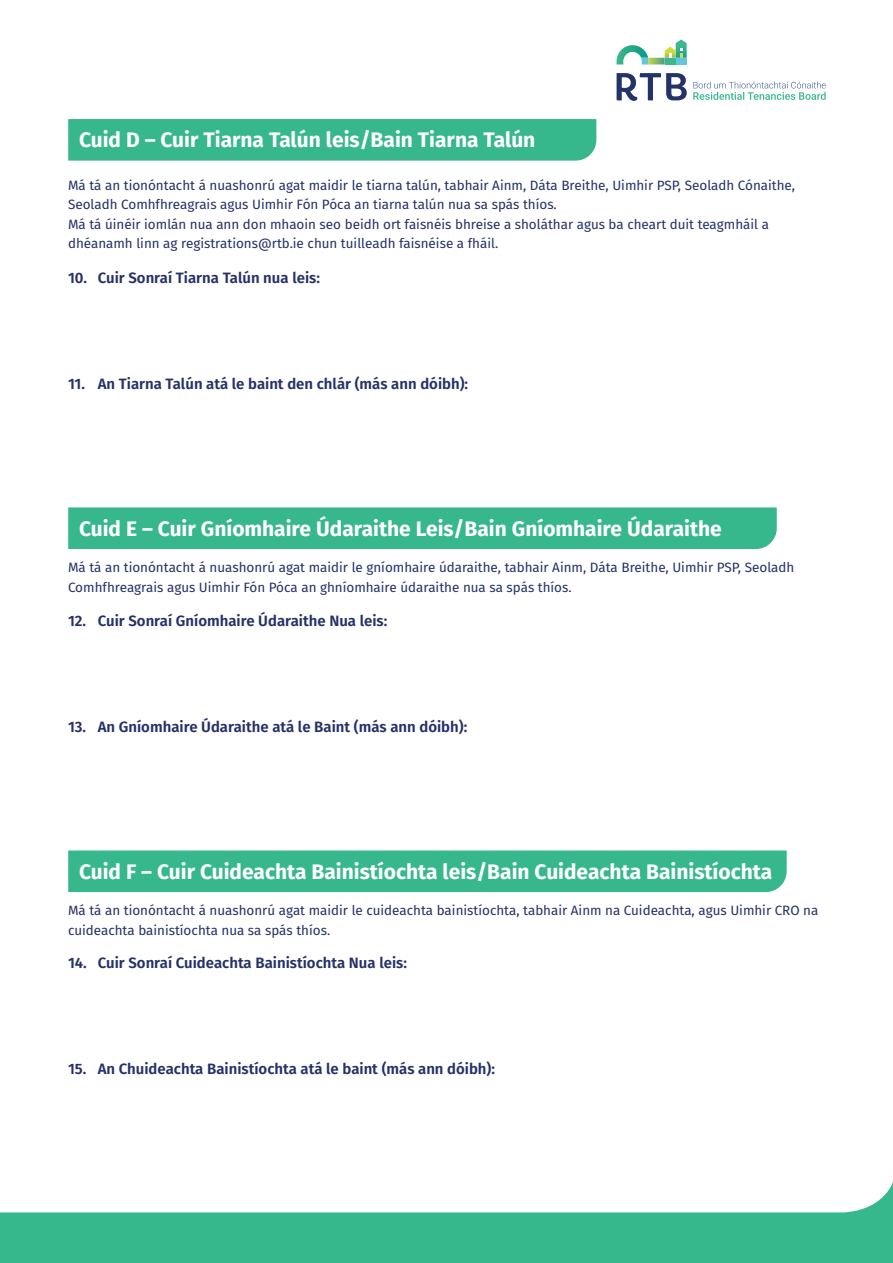
<style>
.page{position:relative;width:893px;height:1263px;background:#fff}
.page>*{position:absolute;margin:0;border:0;box-sizing:border-box;transform-origin:0 0}
.t1{font:700 21px "Fira Sans";color:#fff}
.t2{font:600 15px "Fira Sans";color:#253168}
.t3{font:13.5px/19.5px "Fira Sans";color:#253168}
</style>
<div class="page">
<svg style="left:617px;top:73px;width:70px;height:28px"></svg>
<svg style="left:616px;top:39px;width:71px;height:26px"></svg>
<svg style="left:693px;top:82px;width:133px;height:18px"></svg>
<div style="left:68px;top:119px;width:528px;height:42px;background:#37b78c"></div>
<div style="left:0;top:1171px;width:893px;height:92px;background:#37b78c"></div>
<div style="left:0;top:1171px;width:893px;height:41px;background:#fff"></div>
<div style="left:68px;top:507px;width:709px;height:42px;background:#37b78c"></div>
<div style="left:68px;top:850px;width:719px;height:42px;background:#37b78c"></div>
<p class="t1" style="left:79px;top:122px;width:458px">Cuid D – Cuir Tiarna Talún leis/Bain Tiarna Talún</p>
<p class="t3" style="left:68px;top:175px;width:728px">Má tá an tionóntacht á nuashonrú agat maidir le tiarna talún, tabhair Ainm, Dáta Breithe, Uimhir PSP, Seoladh Cónaithe,<br>Seoladh Comhfhreagrais agus Uimhir Fón Póca an tiarna talún nua sa spás thíos.</p>
<p class="t3" style="left:68px;top:214px;width:702px">Má tá úinéir iomlán nua ann don mhaoin seo beidh ort faisnéis bhreise a sholáthar agus ba cheart duit teagmháil a dhéanamh linn ag registrations@rtb.ie chun tuilleadh faisnéise a fháil.</p>
<p class="t2" style="left:68px;top:266px;width:253px">10. Cuir Sonraí Tiarna Talún nua leis:</p>
<p class="t2" style="left:68px;top:372px;width:402px">11. An Tiarna Talún atá le baint den chlár (más ann dóibh):</p>
<p class="t1" style="left:79px;top:511px;width:644px">Cuid E – Cuir Gníomhaire Údaraithe Leis/Bain Gníomhaire Údaraithe</p>
<p class="t3" style="left:68px;top:557px;width:728px">Má tá an tionóntacht á nuashonrú agat maidir le gníomhaire údaraithe, tabhair Ainm, Dáta Breithe, Uimhir PSP, Seoladh<br>Comhfhreagrais agus Uimhir Fón Póca an ghníomhaire údaraithe nua sa spás thíos.</p>
<p class="t2" style="left:68px;top:609px;width:321px">12. Cuir Sonraí Gníomhaire Údaraithe Nua leis:</p>
<p class="t2" style="left:68px;top:714px;width:401px">13. An Gníomhaire Údaraithe atá le Baint (más ann dóibh):</p>
<p class="t1" style="left:79px;top:854px;width:695px">Cuid F – Cuir Cuideachta Bainistíochta leis/Bain Cuideachta Bainistíochta</p>
<p class="t3" style="left:68px;top:900px;width:752px">Má tá an tionóntacht á nuashonrú agat maidir le cuideachta bainistíochta, tabhair Ainm na Cuideachta, agus Uimhir CRO na cuideachta bainistíochta nua sa spás thíos.</p>
<p class="t2" style="left:68px;top:950px;width:340px">14. Cuir Sonraí Cuideachta Bainistíochta Nua leis:</p>
<p class="t2" style="left:68px;top:1056px;width:428px">15. An Chuideachta Bainistíochta atá le baint (más ann dóibh):</p>
</div>
